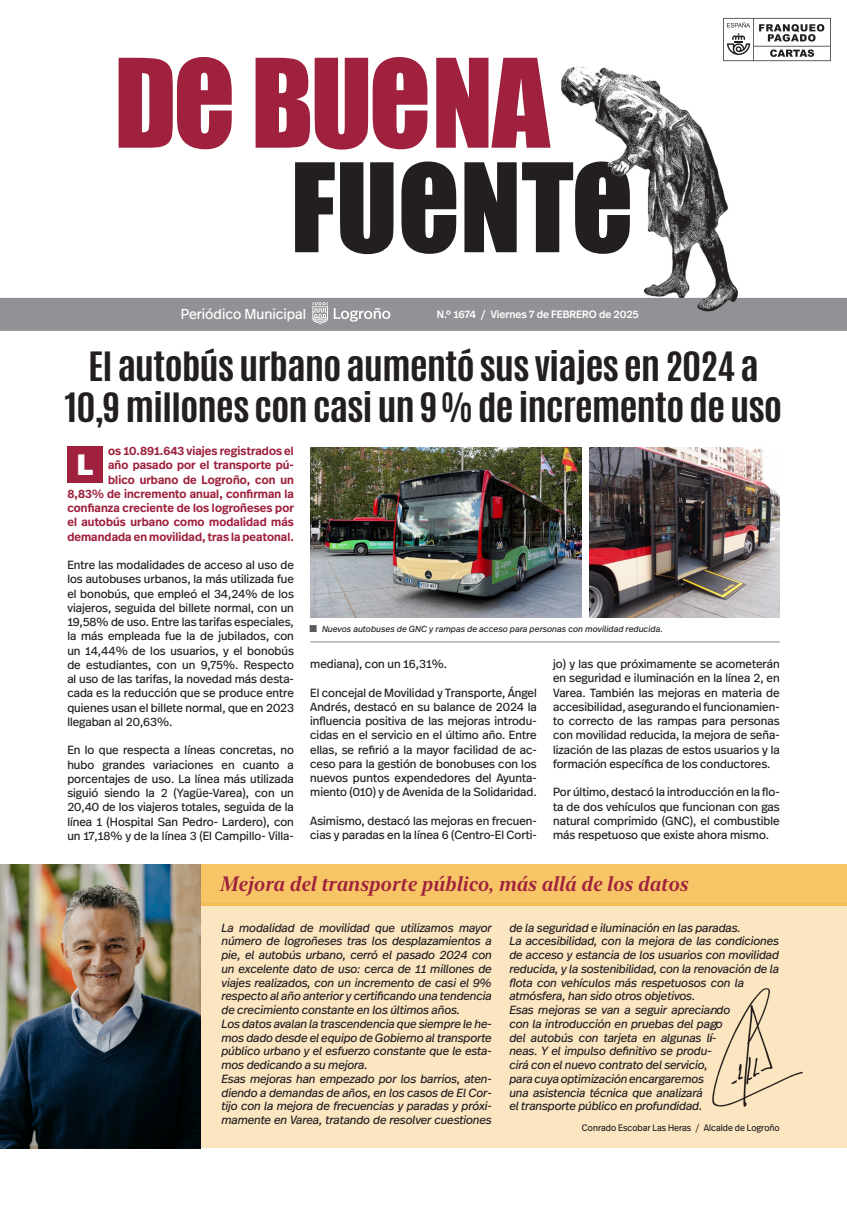
<style>
.page{position:relative;width:847px;height:1205px;background:#fff}
.page>*{position:absolute;margin:0;border:0;box-sizing:border-box;transform-origin:0 0}
.t1{font:700 33.75px "Antonio";letter-spacing:-.03em;color:#231f20;scale:1.16 1}
.t2{font:900 29.38px "Real Head Pro";color:#fff}
.t3{font:italic 600 20.62px "New York Large";color:#9f213d}
.t4{font:14.38px "Real Head Pro";color:#fff}
.t5{font:11.88px/14.2px "Real Head Pro";color:#231f20;text-align:justify}
.t6{font:italic 11.88px/13.8px "Real Head Pro";letter-spacing:-.005em;color:#231f20;text-align:justify}
.t7{font:600 11.88px/14.2px "Real Head Pro";letter-spacing:.01em;color:#9f213d;text-align:right}
.t8{font:500 10.62px "Real Head Pro";color:#fff}
.t9{font:9.38px "Real Head Pro";color:#231f20;scale:.95 1}
.t10{font:italic 8.75px "Real Head Pro";letter-spacing:.01em;color:#231f20}
.s1{color:#57585a}
</style>
<div class="page">
<img style="left:0;top:61px;width:847px;height:270px">
<svg style="left:723px;top:18px;width:108px;height:43px"></svg>
<svg style="left:119px;top:57px;width:113px;height:92px"></svg>
<svg style="left:256px;top:57px;width:294px;height:93px"></svg>
<svg style="left:312px;top:302px;width:16px;height:22px"></svg>
<svg style="left:334px;top:308px;width:56px;height:14px"></svg>
<svg style="left:295px;top:161px;width:335px;height:93px"></svg>
<div style="left:200px;top:903px;width:647px;height:245px;background:#fce6c2"></div>
<div style="left:200px;top:865px;width:647px;height:41px;background:#f8c566"></div>
<img style="left:0;top:865px;width:201px;height:283px">
<img style="left:712px;top:988px;width:91px;height:119px">
<div style="left:67px;top:446px;width:36px;height:37px;background:#9f213d"></div>
<img style="left:311px;top:447px;width:270px;height:170px">
<img style="left:589px;top:447px;width:191px;height:170px">
<hr style="left:310px;top:641px;width:470px;height:1px;background:#231f20">
<p class="t4" style="left:181px;top:304px;width:127px">Periódico Municipal</p>
<p class="t8" style="left:437px;top:307px;width:203px">N.º 1674 / Viernes 7 de FEBRERO de 2025</p>
<p class="t1" style="left:88px;top:341px;width:580px">El autobús urbano aumentó sus viajes en 2024 a</p>
<p class="t1" style="left:65px;top:382px;width:620px">10,9 millones con casi un 9% de incremento de uso</p>
<p class="t7" style="left:67px;top:443px;width:228px">os 10.891.643 viajes registrados el<br>año pasado por el transporte pú-<br>blico urbano de Logroño, con un<br>8,83% de incremento anual, confirman la confianza creciente de los logroñeses por el autobús urbano como modalidad más demandada en movilidad, tras la peatonal.</p>
<p class="t5" style="left:67px;top:557px;width:228px">Entre las modalidades de acceso al uso de los autobuses urbanos, la más utilizada fue el bonobús, que empleó el 34,24% de los viajeros, seguida del billete normal, con un 19,58% de uso. Entre las tarifas especiales, la más empleada fue la de jubilados, con un 14,44% de los usuarios, y el bonobús de estudiantes, con un 9,75%. Respecto al uso de las tarifas, la novedad más desta&shy;cada es la reducción que se produce entre quienes usan el billete normal, que en 2023 llegaban al 20,63%.</p>
<p class="t5" style="left:67px;top:743px;width:228px">En lo que respecta a líneas concretas, no hubo grandes variaciones en cuanto a porcentajes de uso. La línea más utilizada siguió siendo la 2 (Yagüe-Varea), con un 20,40 de los viajeros totales, seguida de la línea 1 (Hospital San Pedro- Lardero), con un 17,18% y de la línea 3 (El Campillo- Villa-</p>
<p class="t2" style="left:77px;top:442px;width:18px">L</p>
<p class="t10" style="left:309px;top:623px;width:355px"><span class="s1">■</span> Nuevos autobuses de GNC y rampas de acceso para personas con movilidad reducida.</p>
<p class="t5" style="left:310px;top:656px;width:138px">mediana), con un 16,31%.</p>
<p class="t5" style="left:310px;top:685px;width:228px">El concejal de Movilidad y Transporte, Ángel Andrés, destacó en su balance de 2024 la influencia positiva de las mejoras introdu&shy;cidas en el servicio en el último año. Entre ellas, se refirió a la mayor facilidad de ac&shy;ceso para la gestión de bonobuses con los nuevos puntos expendedores del Ayunta&shy;miento (010) y de Avenida de la Solidaridad.</p>
<p class="t5" style="left:310px;top:813px;width:228px">Asimismo, destacó las mejoras en frecuen&shy;cias y paradas en la línea 6 (Centro-El Corti-</p>
<p class="t5" style="left:553px;top:656px;width:228px">jo) y las que próximamente se acometerán en seguridad e iluminación en la línea 2, en Varea. También las mejoras en materia de accesibilidad, asegurando el funcionamien&shy;to correcto de las rampas para personas con movilidad reducida, la mejora de seña&shy;lización de las plazas de estos usuarios y la formación específica de los conductores.</p>
<p class="t5" style="left:553px;top:785px;width:228px">Por último, destacó la introducción en la flo&shy;ta de dos vehículos que funcionan con gas natural comprimido (GNC), el combustible más respetuoso que existe ahora mismo.</p>
<p class="t3" style="left:220px;top:869px;width:469px">Mejora del transporte público, más allá de los datos</p>
<p class="t6" style="left:221px;top:920px;width:272px">La modalidad de movilidad que utilizamos mayor número de logroñeses tras los desplazamientos a pie, el autobús urbano, cerró el pasado 2024 con un excelente dato de uso: cerca de 11 millones de viajes realizados, con un incremento de casi el 9% respecto al año anterior y certificando una tendencia de crecimiento constante en los últimos años.</p>
<p class="t6" style="left:221px;top:1016px;width:272px">Los datos avalan la trascendencia que siempre le he&shy;mos dado desde el equipo de Gobierno al transporte público urbano y el esfuerzo constante que le esta&shy;mos dedicando a su mejora.</p>
<p class="t6" style="left:221px;top:1071px;width:272px">Esas mejoras han empezado por los barrios, aten&shy;diendo a demandas de años, en los casos de El Cor&shy;tijo con la mejora de frecuencias y paradas y próxi&shy;mamente en Varea, tratando de resolver cuestiones</p>
<p class="t6" style="left:509px;top:920px;width:233px">de la seguridad e iluminación en las paradas.</p>
<p class="t6" style="left:509px;top:934px;width:271px;text-align:left">La accesibilidad, con la mejora de las condiciones de acceso y estancia de los usuarios con movilidad reducida, y la sostenibilidad, con la renovación de la flota con vehículos más respetuosos con la atmósfera, han sido otros objetivos.</p>
<p class="t6" style="left:509px;top:1002px;width:222px;text-align:left">Esas mejoras se van a seguir apreciando con la introducción en pruebas del pago del autobús con tarjeta en algunas lí&shy;neas. Y el impulso definitivo se produ&shy;cirá con el nuevo contrato del servicio, para cuya optimización encargaremos<br>una asistencia técnica que analizará<br>el transporte público en profundidad.</p>
<p class="t9" style="left:582px;top:1121px;width:210px">Conrado Escobar Las Heras / Alcalde de Logroño</p>
</div>
